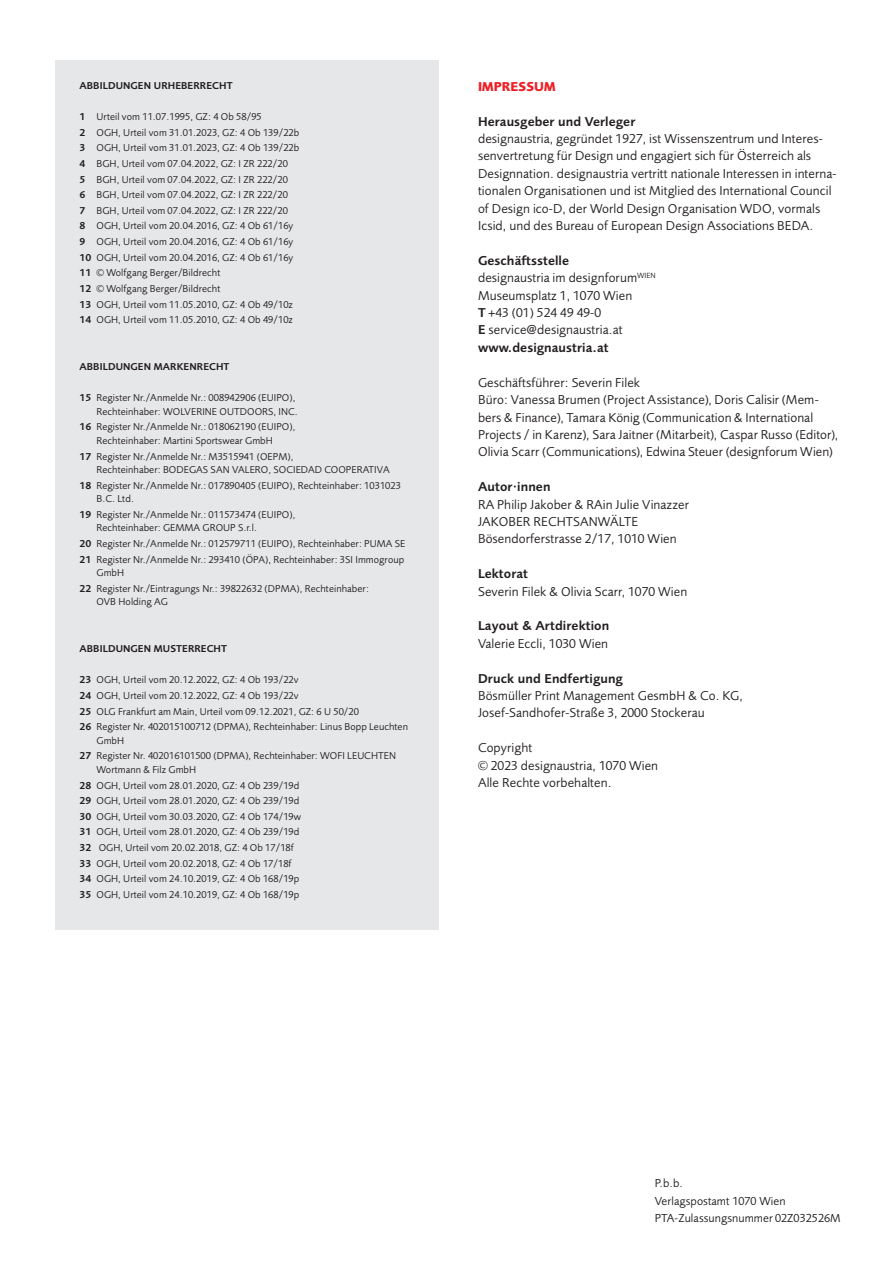
<style>
.page{position:relative;width:893px;height:1263px;background:#fff}
.page>*{position:absolute;margin:0;border:0;box-sizing:border-box;transform-origin:0 0}
.t1{font:13.35px/17.4px "Foundry Sans";letter-spacing:.005em;color:#231f20}
.t2{font:600 13.35px "Foundry Sans";letter-spacing:.005em;color:#231f20}
.t3{font:700 13.35px "Foundry Sans";letter-spacing:.005em;color:#ee1f26}
.t4{font:12px/17.4px "Foundry Sans";letter-spacing:.005em;color:#231f20}
.t5{font:10.35px/15.6px "Foundry Sans";letter-spacing:.005em;color:#231f20}
.t6{font:600 10.35px "Foundry Sans";letter-spacing:.005em;color:#231f20}
.s1{font-weight:600}
</style>
<div class="page">
<div style="left:55px;top:60px;width:384px;height:870px;background:#e6e7e9"></div>
<p class="t6" style="left:80px;top:79px;width:155px">ABBILDUNGEN URHEBERRECHT</p>
<p class="t5" style="left:80px;top:109px;width:221px"><span class="s1">1</span> Urteil vom 11.07.1995, GZ: 4 Ob 58/95<br><span class="s1">2</span> OGH, Urteil vom 31.01.2023, GZ: 4 Ob 139/22b <span class="s1">3</span> OGH, Urteil vom 31.01.2023, GZ: 4 Ob 139/22b <span class="s1">4</span> BGH, Urteil vom 07.04.2022, GZ: I ZR 222/20<br><span class="s1">5</span> BGH, Urteil vom 07.04.2022, GZ: I ZR 222/20<br><span class="s1">6</span> BGH, Urteil vom 07.04.2022, GZ: I ZR 222/20<br><span class="s1">7</span> BGH, Urteil vom 07.04.2022, GZ: I ZR 222/20<br><span class="s1">8</span> OGH, Urteil vom 20.04.2016, GZ: 4 Ob 61/16y <span class="s1">9</span> OGH, Urteil vom 20.04.2016, GZ: 4 Ob 61/16y <span class="s1">10</span> OGH, Urteil vom 20.04.2016, GZ: 4 Ob 61/16y <span class="s1">11</span> © Wolfgang Berger/Bildrecht<br><span class="s1">12</span> © Wolfgang Berger/Bildrecht<br><span class="s1">13</span> OGH, Urteil vom 11.05.2010, GZ: 4 Ob 49/10z <span class="s1">14</span> OGH, Urteil vom 11.05.2010, GZ: 4 Ob 49/10z</p>
<p class="t6" style="left:80px;top:361px;width:152px">ABBILDUNGEN MARKENRECHT</p>
<p class="t5" style="left:80px;top:391px;width:220px;line-height:13.5px;text-align:right"><span class="s1">15</span> Register Nr./Anmelde Nr.: 008942906 (EUIPO),<br>Rechteinhaber: WOLVERINE OUTDOORS, INC.</p>
<p class="t5" style="left:80px;top:420px;width:217px;line-height:13.5px;text-align:center"><span class="s1">16</span> Register Nr./Anmelde Nr.: 018062190 (EUIPO),<br>Rechteinhaber: Martini Sportswear GmbH</p>
<p class="t5" style="left:97px;top:450px;width:295px;line-height:13.5px;text-indent:-17px"><span class="s1">17</span> Register Nr./Anmelde Nr.: M3515941 (OEPM),<br>Rechteinhaber: BODEGAS SAN VALERO, SOCIEDAD COOPERATIVA</p>
<p class="t5" style="left:97px;top:479px;width:306px;line-height:13.5px;text-indent:-17px"><span class="s1">18</span> Register Nr./Anmelde Nr.: 017890405 (EUIPO), Rechteinhaber: 1031023<br>B.C. Ltd.</p>
<p class="t5" style="left:97px;top:508px;width:200px;line-height:13.5px;text-indent:-17px"><span class="s1">19</span> Register Nr./Anmelde Nr.: 011573474 (EUIPO),<br>Rechteinhaber: GEMMA GROUP S.r.l.</p>
<p class="t5" style="left:80px;top:536px;width:327px"><span class="s1">20</span> Register Nr./Anmelde Nr.: 012579711 (EUIPO), Rechteinhaber: PUMA SE<br><span class="s1">21</span> Register Nr./Anmelde Nr.: 293410 (ÖPA), Rechteinhaber: 3SI Immogroup</p>
<p class="t5" style="left:80px;top:565px;width:291px;text-indent:17px">GmbH<br><span class="s1">22</span> Register Nr./Eintragungs Nr.: 39822632 (DPMA), Rechteinhaber:</p>
<p class="t5" style="left:97px;top:594px;width:73px">OVB Holding AG</p>
<p class="t6" style="left:80px;top:643px;width:149px">ABBILDUNGEN MUSTERRECHT</p>
<p class="t5" style="left:80px;top:672px;width:330px"><span class="s1">23</span> OGH, Urteil vom 20.12.2022, GZ: 4 Ob 193/22v<br><span class="s1">24</span> OGH, Urteil vom 20.12.2022, GZ: 4 Ob 193/22v<br><span class="s1">25</span> OLG Frankfurt am Main, Urteil vom 09.12.2021, GZ: 6 U 50/20<br><span class="s1">26</span> Register Nr. 402015100712 (DPMA), Rechteinhaber: Linus Bopp Leuchten</p>
<p class="t5" style="left:80px;top:733px;width:318px;text-indent:17px">GmbH<br><span class="s1">27</span> Register Nr. 402016101500 (DPMA), Rechteinhaber: WOFI LEUCHTEN</p>
<p class="t5" style="left:80px;top:762px;width:223px;text-indent:17px">Wortmann &amp; Filz GmbH<br><span class="s1">28</span> OGH, Urteil vom 28.01.2020, GZ: 4 Ob 239/19d <span class="s1">29</span> OGH, Urteil vom 28.01.2020, GZ: 4 Ob 239/19d <span class="s1">30</span> OGH, Urteil vom 30.03.2020, GZ: 4 Ob 174/19w <span class="s1">31</span> OGH, Urteil vom 28.01.2020, GZ: 4 Ob 239/19d <span class="s1">32</span> OGH, Urteil vom 20.02.2018, GZ: 4 Ob 17/18f <span class="s1">33</span> OGH, Urteil vom 20.02.2018, GZ: 4 Ob 17/18f <span class="s1">34</span> OGH, Urteil vom 24.10.2019, GZ: 4 Ob 168/19p <span class="s1">35</span> OGH, Urteil vom 24.10.2019, GZ: 4 Ob 168/19p</p>
<p class="t3" style="left:478px;top:79px;width:79px">IMPRESSUM</p>
<p class="t2" style="left:478px;top:114px;width:159px">Herausgeber und Verleger</p>
<p class="t1" style="left:478px;top:130px;width:360px">designaustria, gegründet 1927, ist Wissenszentrum und Interes&shy;senvertretung für Design und engagiert sich für Österreich als Designnation. designaustria vertritt nationale Interessen in interna&shy;tionalen Organisationen und ist Mitglied des International Council of Design ico-D, der World Design Organisation WDO, vormals Icsid, und des Bureau of European Design Associations BEDA.</p>
<p class="t1" style="left:478px;top:252px;width:179px"><span class="s1">Geschäftsstelle<br></span>designaustria im designforum<sup>WIEN<br></sup>Museumsplatz 1, 1070 Wien<br><span class="s1">T</span> +43 (01) 524 49 49-0<br><span class="s1">E</span> service@designaustria.at <span class="s1">www.designaustria.at</span></p>
<p class="t1" style="left:478px;top:374px;width:362px">Geschäftsführer: Severin Filek<br>Büro: Vanessa Brumen (Project Assistance), Doris Calisir (Mem&shy;bers &amp; Finance), Tamara König (Communication &amp; International Projects / in Karenz), Sara Jaitner (Mitarbeit), Caspar Russo (Editor), Olivia Scarr (Communications), Edwina Steuer (designforum Wien)</p>
<p class="t2" style="left:478px;top:479px;width:74px">Autor·innen</p>
<p class="t1" style="left:478px;top:496px;width:212px">RA Philip Jakober &amp; RAin Julie Vinazzer<br>JAKOBER RECHTSANWÄLTE<br>Bösendorferstrasse 2/17, 1010 Wien</p>
<p class="t2" style="left:478px;top:566px;width:52px">Lektorat</p>
<p class="t1" style="left:478px;top:583px;width:211px">Severin Filek &amp; Olivia Scarr, 1070 Wien</p>
<p class="t2" style="left:478px;top:618px;width:133px">Layout &amp; Artdirektion</p>
<p class="t1" style="left:478px;top:635px;width:132px">Valerie Eccli, 1030 Wien</p>
<p class="t2" style="left:478px;top:670px;width:146px">Druck und Endfertigung</p>
<p class="t1" style="left:478px;top:687px;width:266px">Bösmüller Print Management GesmbH &amp; Co. KG,<br>Josef-Sandhofer-Straße 3, 2000 Stockerau</p>
<p class="t1" style="left:478px;top:739px;width:182px">Copyright<br>© 2023 designaustria, 1070 Wien<br>Alle Rechte vorbehalten.</p>
<p class="t4" style="left:655px;top:1175px;width:187px">P.b.b.<br>Verlagspostamt 1070 Wien<br>PTA-Zulassungsnummer 02Z032526M</p>
</div>
